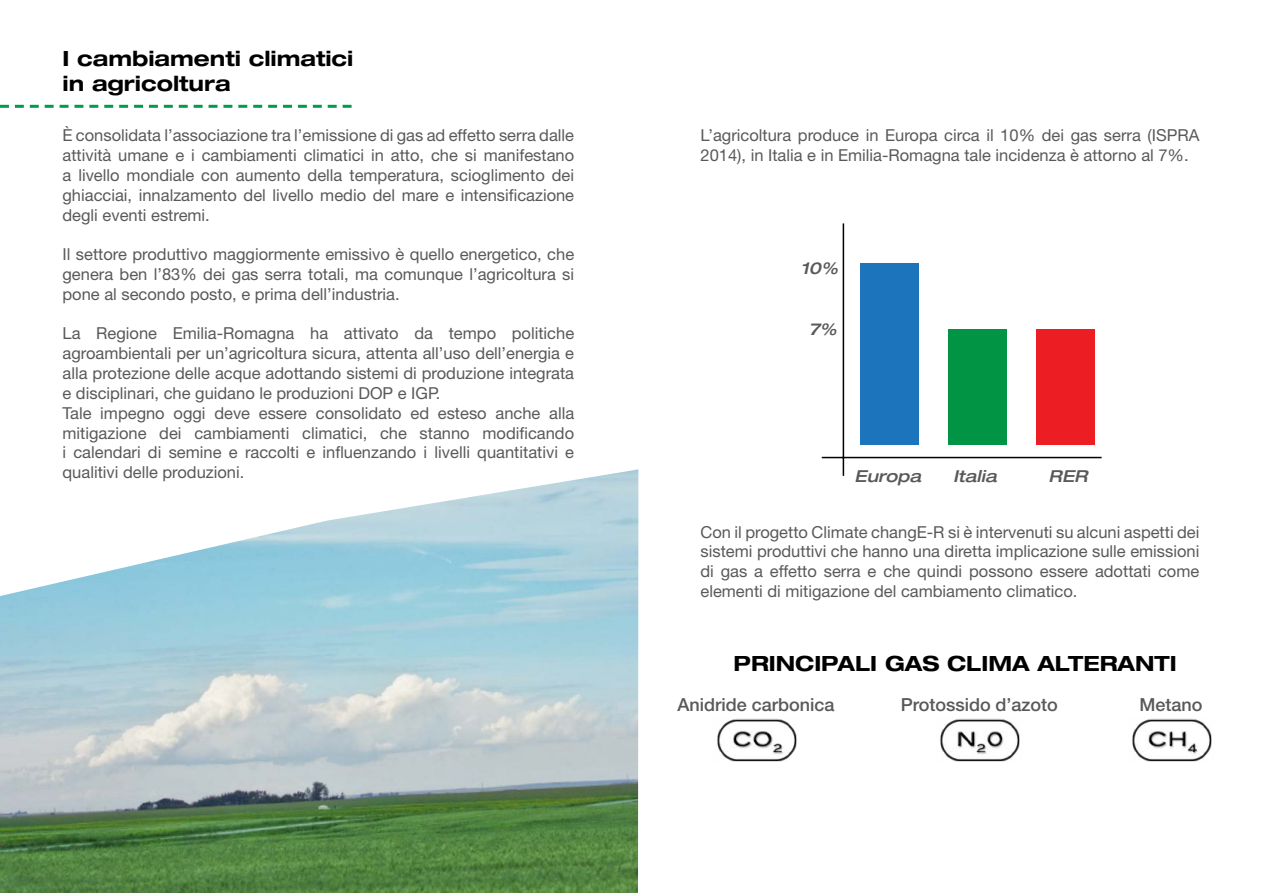
<style>
.page{position:relative;width:1276px;height:893px;background:#fff}
.page>*{position:absolute;margin:0;border:0;box-sizing:border-box;transform-origin:0 0}
.t1{font:700 expanded 21px/25.2px "Helvetica Neue LT Std";color:#000}
.t2{font:500 18px "Helvetica Neue LT Std";color:#58595b}
.t3{font:16.5px/19.8px "Helvetica Neue LT Std";color:#58595b;text-align:justify}
.t4{font:italic 500 expanded 16.5px "Helvetica Neue LT Std";color:#58595b}
</style>
<div class="page">
<svg style="left:0;top:105px;width:351px;height:3px"></svg>
<img style="left:717px;top:719px;width:80px;height:42px">
<img style="left:940px;top:719px;width:80px;height:42px">
<img style="left:1132px;top:719px;width:80px;height:42px">
<img style="left:0;top:469px;width:638px;height:424px">
<div style="left:860px;top:264px;width:58px;height:181px;background:#1c75bc"></div>
<div style="left:948px;top:330px;width:58px;height:115px;background:#009444"></div>
<div style="left:1036px;top:330px;width:59px;height:115px;background:#ed1d24"></div>
<hr style="left:842px;top:223px;width:2px;height:253px;background:#000">
<hr style="left:821px;top:457px;width:280px;height:1px;background:#000">
<p class="t1" style="left:63px;top:45px;width:292px">I cambiamenti climatici in agricoltura</p>
<p class="t3" style="left:63px;top:125px;width:513px">È consolidata l’associazione tra l’emissione di gas ad effetto serra dalle attività umane e i cambiamenti climatici in atto, che si manifestano a livello mondiale con aumento della temperatura, scioglimento dei ghiacciai, innalzamento del livello medio del mare e intensificazione degli eventi estremi.</p>
<p class="t3" style="left:63px;top:244px;width:513px">Il settore produttivo maggiormente emissivo è quello energetico, che genera ben l’83% dei gas serra totali, ma comunque l’agricoltura si pone al secondo posto, e prima dell’industria.</p>
<p class="t3" style="left:63px;top:323px;width:513px;text-align:left">La Regione Emilia-Romagna ha attivato da tempo politiche agroambientali per un’agricoltura sicura, attenta all’uso dell’energia e alla protezione delle acque adottando sistemi di produzione integrata e disciplinari, che guidano le produzioni DOP e IGP.<br>Tale impegno oggi deve essere consolidato ed esteso anche alla mitigazione dei cambiamenti climatici, che stanno modificando i calendari di semine e raccolti e influenzando i livelli quantitativi e qualitivi delle produzioni.</p>
<p class="t3" style="left:700px;top:125px;width:500px">L’agricoltura produce in Europa circa il 10% dei gas serra (ISPRA<br>2014), in Italia e in Emilia-Romagna tale incidenza è attorno al 7%.</p>
<p class="t4" style="left:800px;top:257px;width:39px">10%</p>
<p class="t4" style="left:809px;top:318px;width:29px">7%</p>
<p class="t4" style="left:854px;top:465px;width:68px">Europa</p>
<p class="t4" style="left:953px;top:465px;width:45px">Italia</p>
<p class="t4" style="left:1048px;top:465px;width:41px">RER</p>
<p class="t3" style="left:700px;top:521px;width:500px">Con il progetto Climate changE-R si è intervenuti su alcuni aspetti dei sistemi produttivi che hanno una diretta implicazione sulle emissioni di gas a effetto serra e che quindi possono essere adottati come elementi di mitigazione del cambiamento climatico.</p>
<p class="t1" style="left:733px;top:651px;width:445px">PRINCIPALI GAS CLIMA ALTERANTI</p>
<p class="t2" style="left:677px;top:694px;width:159px">Anidride carbonica</p>
<p class="t2" style="left:900px;top:694px;width:159px">Protossido d’azoto</p>
<p class="t2" style="left:1139px;top:694px;width:65px">Metano</p>
</div>
